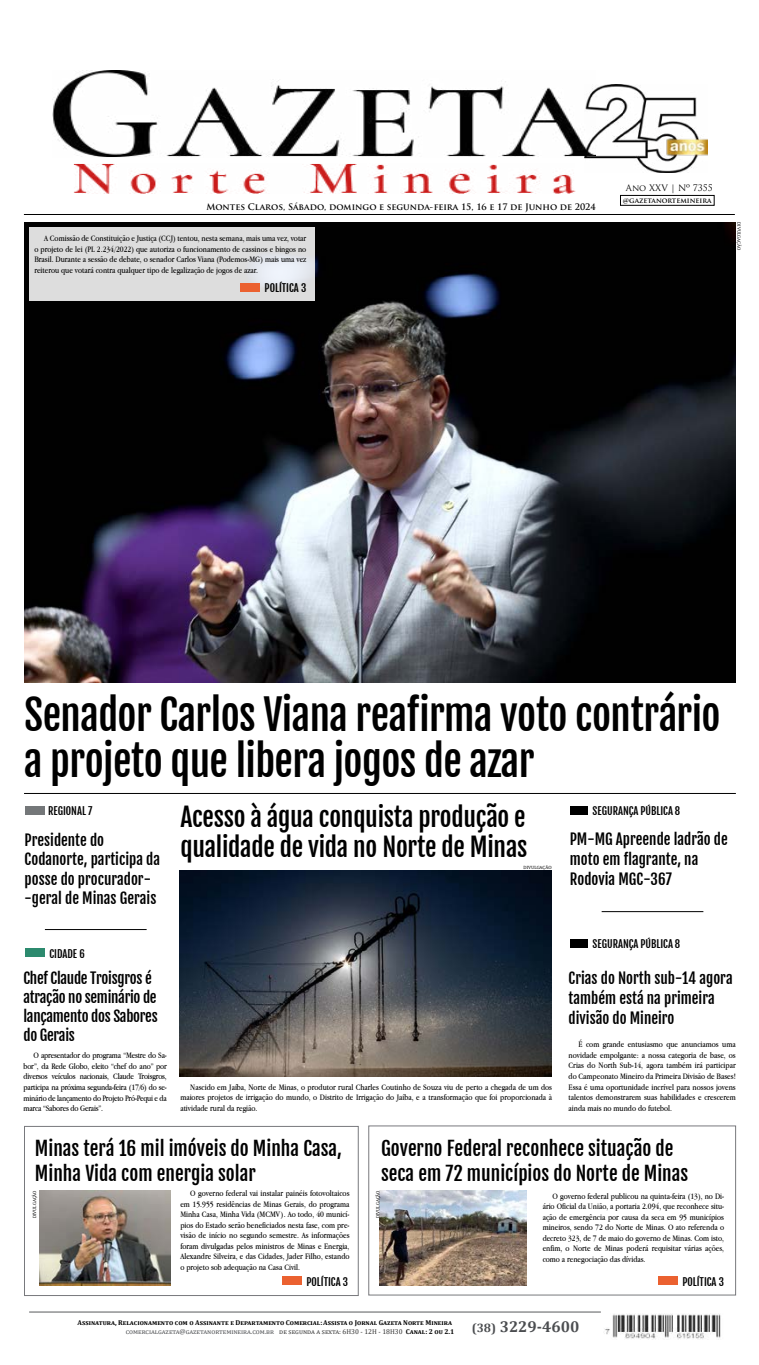
<style>
.page{position:relative;width:759px;height:1365px;background:#fff}
.page>*{position:absolute;margin:0;border:0;box-sizing:border-box;transform-origin:0 0}
.t1{font:41.12px/46.4px "Fjalla One";letter-spacing:-.015em;color:#000}
.t2{font:25.38px/29.8px "Fjalla One";letter-spacing:-.01em;color:#000}
.t3{font:19.25px/24.5px "Fjalla One";color:#000}
.t4{font:700 15.75px "Cambria";color:#4b4d50}
.t5{font:14.88px/20.1px "Fjalla One";color:#000}
.t6{font:14.88px/19.2px "Fjalla One";letter-spacing:-.02em;color:#000}
.t7{font:700 12.25px "Cambria";color:#4b4d50}
.t8{font:10.5px "Fjalla One";color:#000}
.t9{font:8.75px/10.5px "Apple Garamond";color:#000;text-align:justify}
.t10{font:8.75px "Apple Garamond";letter-spacing:-.02em;color:#000}
.t11{font:700 8.75px "Trajan Pro";color:#000}
.t12{font:8.75px "Trajan Pro";color:#000}
.t13{font:700 7px "Cambria";color:#000}
.t14{font:7px "Cambria";color:#333}
.t15{font:7px "Cambria";color:#4b4d50}
.t16{font:700 7px "Trajan Pro";color:#000}
.t17{font:4.38px "Andada";color:#000}
.s1{font-weight:700;color:#000}
</style>
<div class="page">
<hr style="left:29px;top:1311px;width:572px;height:1px;background:#58595b">
<img style="left:53px;top:70px;width:532px;height:124px">
<img style="left:585px;top:84px;width:122px;height:88px">
<img style="left:25px;top:222px;width:711px;height:460px">
<div style="left:24px;top:1125px;width:335px;height:170px;border:1px solid #78797d"></div>
<div style="left:620px;top:195px;width:94px;height:10px;border:1px solid #000"></div>
<hr style="left:24px;top:214px;width:711px;height:1px;background:#000">
<img style="left:605px;top:1314px;width:116px;height:24px">
<hr style="left:24px;top:793px;width:712px;height:1px;background:#000">
<hr style="left:602px;top:911px;width:101px;height:1px;background:#000">
<div style="left:282px;top:1276px;width:19px;height:9px;background:#eb6130"></div>
<div style="left:658px;top:1276px;width:19px;height:9px;background:#eb6130"></div>
<div style="left:25px;top:948px;width:19px;height:9px;background:#2c8a6e"></div>
<div style="left:368px;top:1125px;width:368px;height:170px;border:1px solid #78797d"></div>
<img style="left:380px;top:1190px;width:147px;height:95px">
<div style="left:25px;top:806px;width:19px;height:9px;background:#747779"></div>
<div style="left:570px;top:939px;width:18px;height:8px;background:#000"></div>
<div style="left:570px;top:806px;width:18px;height:8px;background:#000"></div>
<img style="left:179px;top:870px;width:373px;height:205px">
<hr style="left:45px;top:929px;width:102px;height:1px;background:#000">
<svg style="left:29px;top:227px;width:286px;height:74px;background:#dddede"></svg>
<img style="left:40px;top:1190px;width:130px;height:95px">
<div style="left:240px;top:283px;width:20px;height:8px;background:#eb6130"></div>
<p class="t11" style="left:206px;top:201px;width:391px">Montes Claros, Sábado, domingo e segunda-feira 15, 16 e 17 de Junho de 2024</p>
<p class="t9" style="left:34px;top:233px;width:274px;text-indent:10px">A Comissão de Constituição e Justiça (CCJ) tentou, nesta semana, mais uma vez, votar o projeto de lei (PL 2.234/2022) que autoriza o funcionamento de cassinos e bingos no Brasil. Durante a sessão de debate o, senador Carlos Viana (Podemos-MG) mais uma vez reiterou que votará contra qualquer tipo de legalização de jogos de azar.</p>
<p class="t8" style="left:265px;top:281px;width:43px">POLÍTICA 3</p>
<p class="t12" style="left:626px;top:182px;width:89px">Ano XXV | Nº 7355</p>
<p class="t16" style="left:623px;top:196px;width:90px">@gazetanortemineira</p>
<p class="t17" style="left:741px;top:222px;width:30px;rotate:90deg">DIVULGAÇÃO</p>
<h1 class="t1" style="left:24px;top:691px;width:698px">Senador Carlos Viana reafirma voto contrário a projeto que libera jogos de azar</h1>
<p class="t8" style="left:48px;top:804px;width:46px">REGIONAL 7</p>
<h3 class="t5" style="left:25px;top:830px;width:137px;line-height:19.2px">Presidente do<br>Codanorte, participa da posse do procurador--geral de Minas Gerais</h3>
<p class="t8" style="left:50px;top:947px;width:37px">CIDADE 6</p>
<h2 class="t2" style="left:180px;top:801px;width:349px">Acesso à água conquista produção e qualidade de vida no Norte de Minas</h2>
<p class="t17" style="left:524px;top:864px;width:30px">DIVULGAÇÃO</p>
<p class="t8" style="left:593px;top:804px;width:89px">SEGURANÇA PÚBLICA 8</p>
<h3 class="t5" style="left:570px;top:828px;width:159px">PM-MG Apreende ladrão de moto em flagrante, na<br>Rodovia MGC-367</h3>
<p class="t8" style="left:593px;top:937px;width:89px">SEGURANÇA PÚBLICA 8</p>
<h3 class="t6" style="left:23px;top:968px;width:136px">Chef Claude Troisgros é atração no seminário de lançamento dos Sabores do Gerais</h3>
<p class="t10" style="left:24px;top:1060px;width:145px">bor ,” da Rede Globo, eleito “chef do ano” por</p>
<h3 class="t5" style="left:569px;top:967px;width:166px">Crias do North sub-14 agora também está na primeira divisão do Mineiro</h3>
<p class="t9" style="left:569px;top:1039px;width:169px;text-indent:10px">É com grande entusiasmo que anunciamos uma novidade empolgante a: nossa categoria de base, os Crias do North Sub-14, agora também irá participar do Campeonato Mineiro da Primeira Divisão de Bases!<br>Essa é uma oportunidade incrível para nossos jovens talentos demonstrarem suas habilidades e crescerem ainda mais no mundo do futebol.</p>
<p class="t10" style="left:34px;top:1050px;width:135px">O apresentador do programa “Mestre do Sa-</p>
<p class="t10" style="left:138px;top:1071px;width:30px">Troisgros,</p>
<p class="t10" style="left:24px;top:1071px;width:26px">diversos</p>
<p class="t10" style="left:24px;top:1092px;width:145px">minário de lançamento do Projeto Pró-Pequi e da</p>
<p class="t10" style="left:52px;top:1071px;width:25px">veículos</p>
<p class="t9" style="left:113px;top:1071px;width:22px">Claude</p>
<p class="t10" style="left:80px;top:1071px;width:31px">nacionais,</p>
<p class="t9" style="left:180px;top:1081px;width:373px;text-indent:10px">Nascido em Jaíba, Norte de Minas o, produtor rural Charles Coutinho de Souza viu de perto a chegada de um dos maiores projetos de irrigação do mundo o, Distrito de Irrigação do Jaíba ae, transformação que foi proporcionada à atividade rural da região.</p>
<h3 class="t3" style="left:381px;top:1136px;width:309px">Governo Federal reconhece situação de seca em 72 municípios do Norte de Minas</h3>
<p class="t10" style="left:24px;top:1081px;width:145px">participa na próxima segunda-feira (17/6) do se-</p>
<p class="t10" style="left:24px;top:1102px;width:81px">marca “Sabores do Gerais .“</p>
<h3 class="t3" style="left:35px;top:1136px;width:309px">Minas terá 16 mil imóveis do Minha Casa,<br>Minha Vida com energia solar</h3>
<p class="t9" style="left:180px;top:1187px;width:171px;text-align:right">O governo federal vai instalar painéis fotovoltaicos em 15.955 residências de Minas Gerais, do programa</p>
<p class="t9" style="left:180px;top:1229px;width:171px">visão de início no segundo semestre. As informações</p>
<p class="t17" style="left:32px;top:1218px;width:30px;rotate:-90deg">DIVULGAÇÃO</p>
<p class="t17" style="left:375px;top:1218px;width:30px;rotate:-90deg">DIVULGAÇÃO</p>
<p class="t9" style="left:180px;top:1208px;width:171px">Minha Casa, Minha Vida (MCMV .) Ao todo, 40 municí-</p>
<p class="t9" style="left:180px;top:1240px;width:171px">foram divulgadas pelos ministros de Minas e Energia, Alexandre Silveira e, das Cidades, Jader Filho, estando o projeto sob adequação na Casa Civil.</p>
<p class="t9" style="left:180px;top:1219px;width:171px">pios do Estado serão beneficiados nesta fase, com pre-</p>
<p class="t9" style="left:553px;top:1190px;width:173px">O governo federal publicou na quinta-feira (13 ,) no Di-</p>
<p class="t9" style="left:543px;top:1221px;width:183px">mineiros, sendo 72 do Norte de Minas O. ato referenda o decreto 323, de 7 de maio do governo de Minas. Com isto, enfim o, Norte de Minas poderá requisitar várias ações, como a renegociação das dívidas.</p>
<p class="t9" style="left:543px;top:1200px;width:183px">ário Oficial da União a, portaria 2.094, que reconhece situ-</p>
<p class="t9" style="left:543px;top:1211px;width:183px">ação de emergência por causa da seca em 95 municípios</p>
<p class="t8" style="left:306px;top:1274px;width:43px">POLÍTICA 3</p>
<p class="t8" style="left:682px;top:1274px;width:43px">POLÍTICA 3</p>
<p class="t13" style="left:78px;top:1317px;width:376px">Assinatura, Relacionamento com o Assinante e Departamento Comercial:Assista o Jornal Gazeta Norte Mineira</p>
<h3 class="t4" style="left:500px;top:1314px;width:81px">3229-4600</h3>
<h3 class="t7" style="left:472px;top:1318px;width:26px">(38)</h3>
<p class="t15" style="left:126px;top:1326px;width:150px">comercialgazeta@gazetanortemineira.com.br</p>
<p class="t14" style="left:279px;top:1326px;width:177px">de segunda a sexta H6: 30 - 12H - 18H30 <span class="s1">Canal 2: ou 2.1</span></p>
</div>
